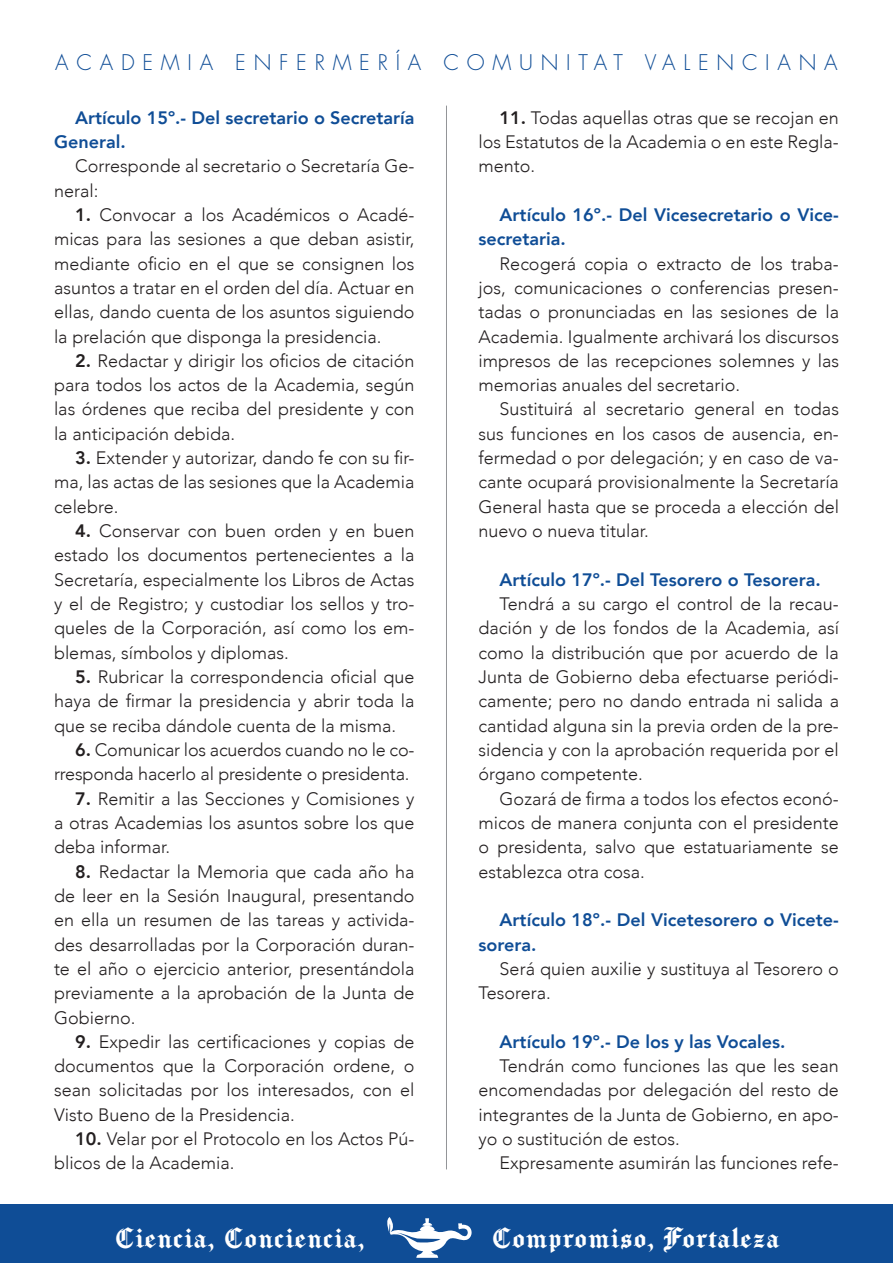
<style>
.page{position:relative;width:893px;height:1263px;background:#fff}
.page>*{position:absolute;margin:0;border:0;box-sizing:border-box;transform-origin:0 0}
.t1{font:27px "Chomsky";letter-spacing:.04em;color:#fff}
.t2{font:300 21px "Futura";letter-spacing:.37em;color:#0f4d96}
.t3{font:300 18px/24.3px "Avenir";color:#231f20;text-align:justify}
.t4{font:800 18px/24.3px "Avenir";color:#0f4d96}
.s1{font-weight:800}
</style>
<div class="page">
<div style="left:0;top:1204px;width:893px;height:59px;background:#0f4d96"></div>
<svg style="left:387px;top:1217px;width:85px;height:41px"></svg>
<hr style="left:446px;top:106px;width:1px;height:1063px;background:#939598">
<p class="t2" style="left:55px;top:50px;width:784px">ACADEMIA ENFERMERÍA COMUNITAT VALENCIANA</p>
<p class="t4" style="left:54px;top:105px;width:362px;text-indent:21px">Artículo 15º.- Del secretario o Secretaría<br>General.</p>
<p class="t3" style="left:54px;top:154px;width:362px;text-indent:21px">Corresponde al secretario o Secretaría Ge&shy;neral:</p>
<p class="t3" style="left:54px;top:203px;width:362px;text-indent:21px"><span class="s1">1.</span> Convocar a los Académicos o Acadé&shy;micas para las sesiones a que deban asistir, mediante oficio en el que se consignen los asuntos a tratar en el orden del día. Actuar en ellas, dando cuenta de los asuntos siguiendo la prelación que disponga la presidencia.</p>
<p class="t3" style="left:54px;top:348px;width:362px;text-indent:21px"><span class="s1">2.</span> Redactar y dirigir los oficios de citación para todos los actos de la Academia, según las órdenes que reciba del presidente y con la anticipación debida.</p>
<p class="t3" style="left:54px;top:446px;width:362px;text-indent:21px"><span class="s1">3.</span> Extender y autorizar, dando fe con su fir&shy;ma, las actas de las sesiones que la Academia celebre.</p>
<p class="t3" style="left:54px;top:519px;width:362px;text-indent:21px"><span class="s1">4.</span> Conservar con buen orden y en buen estado los documentos pertenecientes a la Secretaría, especialmente los Libros de Actas y el de Registro; y custodiar los sellos y tro&shy;queles de la Corporación, así como los em&shy;blemas, símbolos y diplomas.</p>
<p class="t3" style="left:54px;top:665px;width:362px;text-indent:21px"><span class="s1">5.</span> Rubricar la correspondencia oficial que haya de firmar la presidencia y abrir toda la que se reciba dándole cuenta de la misma.</p>
<p class="t3" style="left:54px;top:738px;width:362px;text-align:right"><span class="s1">6.</span> Comunicar los acuerdos cuando no le co&shy;rresponda hacerlo al presidente o presidenta.</p>
<p class="t3" style="left:54px;top:786px;width:362px;text-indent:21px"><span class="s1">7.</span> Remitir a las Secciones y Comisiones y a otras Academias los asuntos sobre los que deba informar.</p>
<p class="t3" style="left:54px;top:859px;width:362px;text-indent:21px"><span class="s1">8.</span> Redactar la Memoria que cada año ha de leer en la Sesión Inaugural, presentando en ella un resumen de las tareas y activida&shy;des desarrolladas por la Corporación duran&shy;te el año o ejercicio anterior, presentándola previamente a la aprobación de la Junta de Gobierno.</p>
<p class="t3" style="left:54px;top:1029px;width:362px;text-indent:21px"><span class="s1">9.</span> Expedir las certificaciones y copias de documentos que la Corporación ordene, o sean solicitadas por los interesados, con el Visto Bueno de la Presidencia.</p>
<p class="t3" style="left:54px;top:1127px;width:362px;text-indent:21px"><span class="s1">10.</span> Velar por el Protocolo en los Actos Pú&shy;blicos de la Academia.</p>
<p class="t3" style="left:478px;top:105px;width:362px;text-indent:21px"><span class="s1">11.</span> Todas aquellas otras que se recojan en los Estatutos de la Academia o en este Regla&shy;mento.</p>
<p class="t4" style="left:478px;top:202px;width:362px;text-indent:21px">Artículo 16º.- Del Vicesecretario o Vice&shy;secretaria.</p>
<p class="t3" style="left:478px;top:251px;width:362px;text-indent:21px">Recogerá copia o extracto de los traba&shy;jos, comunicaciones o conferencias presen&shy;tadas o pronunciadas en las sesiones de la Academia. Igualmente archivará los discursos impresos de las recepciones solemnes y las memorias anuales del secretario.</p>
<p class="t3" style="left:478px;top:397px;width:362px;text-indent:21px">Sustituirá al secretario general en todas sus funciones en los casos de ausencia, en&shy;fermedad o por delegación; y en caso de va&shy;cante ocupará provisionalmente la Secretaría General hasta que se proceda a elección del nuevo o nueva titular.</p>
<p class="t4" style="left:500px;top:567px;width:323px">Artículo 17º.- Del Tesorero o Tesorera.</p>
<p class="t3" style="left:478px;top:592px;width:362px;text-indent:21px">Tendrá a su cargo el control de la recau&shy;dación y de los fondos de la Academia, así como la distribución que por acuerdo de la Junta de Gobierno deba efectuarse periódi&shy;camente; pero no dando entrada ni salida a cantidad alguna sin la previa orden de la pre&shy;sidencia y con la aprobación requerida por el órgano competente.</p>
<p class="t3" style="left:478px;top:786px;width:362px;text-indent:21px">Gozará de firma a todos los efectos econó&shy;micos de manera conjunta con el presidente o presidenta, salvo que estatuariamente se establezca otra cosa.</p>
<p class="t4" style="left:478px;top:908px;width:362px;text-indent:21px">Artículo 18º.- Del Vicetesorero o Vicete&shy;sorera.</p>
<p class="t3" style="left:478px;top:956px;width:362px;text-indent:21px">Será quien auxilie y sustituya al Tesorero o<br>Tesorera.</p>
<p class="t4" style="left:500px;top:1029px;width:287px">Artículo 19º.- De los y las Vocales.</p>
<p class="t3" style="left:478px;top:1054px;width:362px;text-indent:21px">Tendrán como funciones las que les sean encomendadas por delegación del resto de integrantes de la Junta de Gobierno, en apo&shy;yo o sustitución de estos.</p>
<p class="t3" style="left:500px;top:1151px;width:341px">Expresamente asumirán las funciones refe-</p>
<p class="t1" style="left:114px;top:1218px;width:252px">Ciencia, Conciencia,</p>
<p class="t1" style="left:491px;top:1218px;width:290px">Compromiso, Fortaleza</p>
</div>
